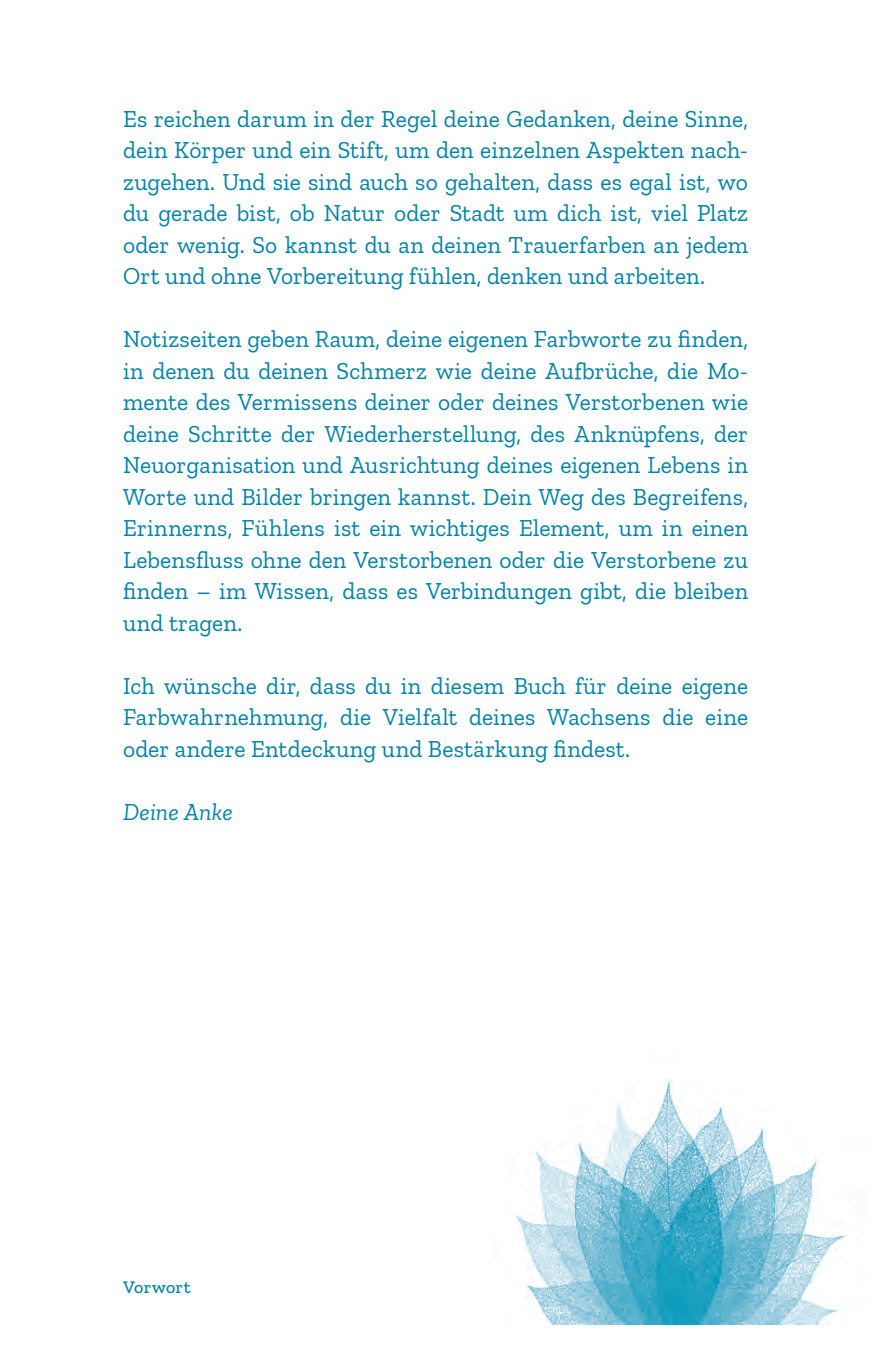
<style>
.page{position:relative;width:884px;height:1363px;background:#fff}
.page>*{position:absolute;margin:0;border:0;box-sizing:border-box;transform-origin:0 0}
.t1{font:24.3px/31.5px "Zilla Slab";letter-spacing:.005em;color:#0083a9;text-align:justify}
.t2{font:italic 24.3px "Zilla Slab";letter-spacing:.01em;color:#0083a9}
.t3{font:500 18px "Zilla Slab";letter-spacing:.015em;color:#0083a9}
</style>
<div class="page">
<img style="left:514px;top:1078px;width:333px;height:246px">
<p class="t1" style="left:123px;top:103px;width:627px">Es reichen darum in der Regel deine Gedanken, deine Sinne, dein Körper und ein Stift, um den einzelnen Aspekten nach&shy;zugehen. Und sie sind auch so gehalten, dass es egal ist, wo du gerade bist, ob Natur oder Stadt um dich ist, viel Platz oder wenig. So kannst du an deinen Trauerfarben an jedem Ort und ohne Vorbereitung fühlen, denken und arbeiten.</p>
<p class="t1" style="left:123px;top:323px;width:627px">Notizseiten geben Raum, deine eigenen Farbworte zu finden, in denen du deinen Schmerz wie deine Aufbrüche, die Mo&shy;mente des Vermissens deiner oder deines Verstorbenen wie deine Schritte der Wiederherstellung, des Anknüpfens, der Neuorganisation und Ausrichtung deines eigenen Lebens in Worte und Bilder bringen kannst. Dein Weg des Begreifens, Erinnerns, Fühlens ist ein wichtiges Element, um in einen Lebensfluss ohne den Verstorbenen oder die Verstorbene zu finden – im Wissen, dass es Verbindungen gibt, die bleiben und tragen.</p>
<p class="t1" style="left:123px;top:670px;width:627px">Ich wünsche dir, dass du in diesem Buch für deine eigene Farbwahrnehmung, die Vielfalt deines Wachsens die eine oder andere Entdeckung und Bestärkung findest.</p>
<p class="t2" style="left:123px;top:798px;width:111px">Deine Anke</p>
<p class="t3" style="left:123px;top:1276px;width:69px">Vorwort</p>
</div>
